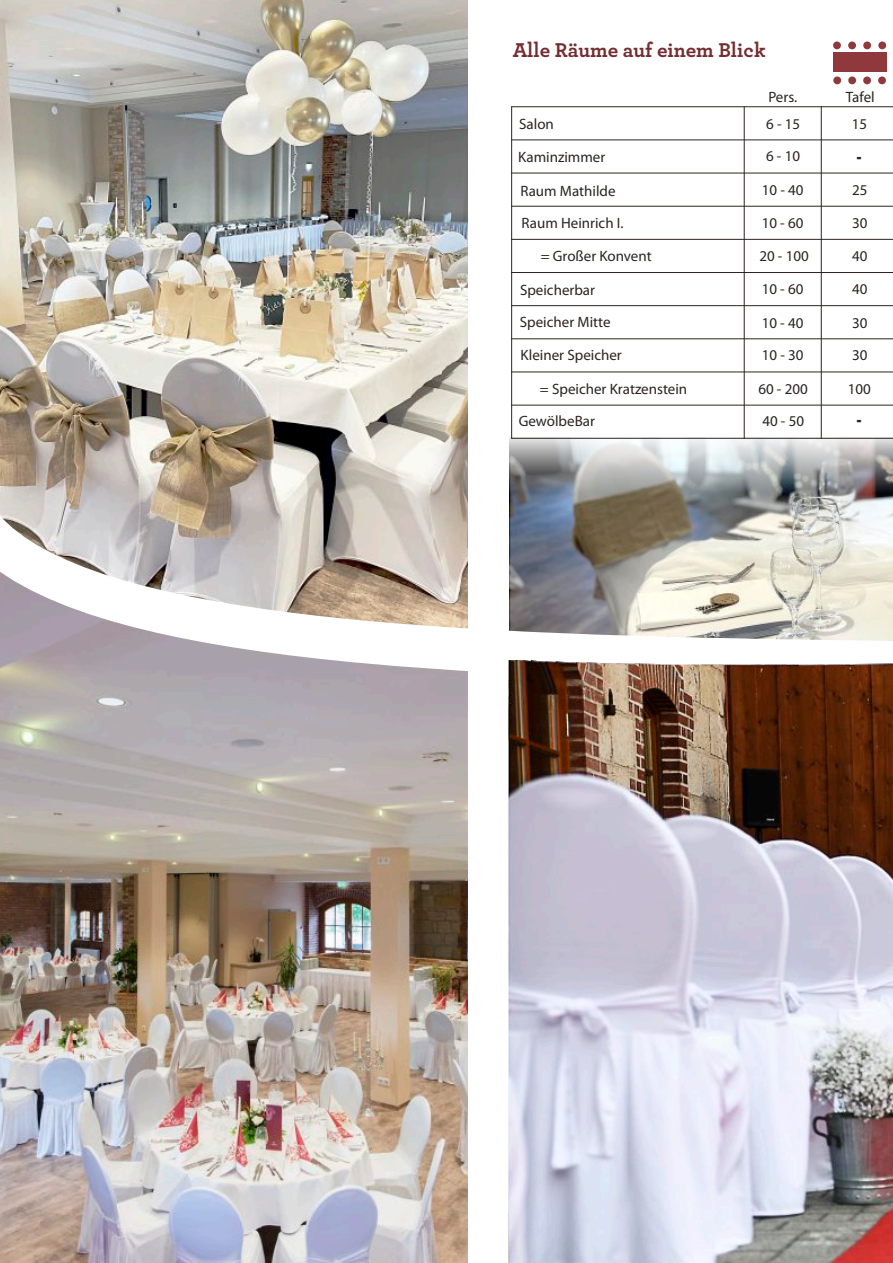
<style>
.page{position:relative;width:893px;height:1263px;background:#fff}
.page>*{position:absolute;margin:0;border:0;box-sizing:border-box;transform-origin:0 0}
.t1{font:700 21px "Archer";color:#742d31}
.t2{font:900 condensed 21px "Myriad Pro";color:#2b2420}
.t3{font:15px/32.8px "Myriad Pro";color:#2b2420}
</style>
<div class="page">
<img style="left:510px;top:437px;width:383px;height:32px">
<img style="left:0;top:0;width:468px;height:469px">
<div style="left:833px;top:41px;width:8px;height:8px;background:#90393d;border-radius:50%"></div>
<div style="left:848px;top:41px;width:8px;height:8px;background:#90393d;border-radius:50%"></div>
<div style="left:863px;top:41px;width:8px;height:8px;background:#90393d;border-radius:50%"></div>
<div style="left:878px;top:41px;width:8px;height:8px;background:#90393d;border-radius:50%"></div>
<div style="left:833px;top:77px;width:8px;height:7px;background:#90393d;border-radius:50%"></div>
<div style="left:848px;top:77px;width:8px;height:7px;background:#90393d;border-radius:50%"></div>
<div style="left:863px;top:77px;width:8px;height:7px;background:#90393d;border-radius:50%"></div>
<div style="left:878px;top:77px;width:8px;height:7px;background:#90393d;border-radius:50%"></div>
<div style="left:833px;top:53px;width:53px;height:19px;background:#90393d"></div>
<hr style="left:511px;top:106px;width:1px;height:333px;background:#2b2420">
<hr style="left:744px;top:106px;width:1px;height:333px;background:#2b2420">
<hr style="left:821px;top:106px;width:1px;height:333px;background:#2b2420">
<hr style="left:511px;top:438px;width:382px;height:1px;background:#2b2420">
<hr style="left:511px;top:405px;width:382px;height:1px;background:#2b2420">
<hr style="left:511px;top:371px;width:382px;height:1px;background:#2b2420">
<hr style="left:511px;top:338px;width:382px;height:1px;background:#2b2420">
<hr style="left:511px;top:305px;width:382px;height:1px;background:#2b2420">
<hr style="left:511px;top:272px;width:382px;height:1px;background:#2b2420">
<hr style="left:511px;top:239px;width:382px;height:1px;background:#2b2420">
<hr style="left:511px;top:206px;width:382px;height:1px;background:#2b2420">
<hr style="left:511px;top:173px;width:382px;height:1px;background:#2b2420">
<hr style="left:511px;top:139px;width:382px;height:1px;background:#2b2420">
<hr style="left:511px;top:106px;width:382px;height:1px;background:#2b2420">
<img style="left:0;top:809px;width:468px;height:454px">
<svg style="left:0;top:469px;width:893px;height:340px"></svg>
<img style="left:505px;top:660px;width:388px;height:603px">
<h1 class="t1" style="left:513px;top:41px;width:254px">Alle Räume auf einem Blick</h1>
<p class="t3" style="left:519px;top:109px;width:36px">Salon</p>
<p class="t3" style="left:766px;top:85px;width:36px;line-height:27px">Pers.<br>6 - 15</p>
<p class="t3" style="left:846px;top:85px;width:30px;line-height:26.8px;text-align:center">Tafel<br>15</p>
<p class="t3" style="left:518px;top:141px;width:89px">Kaminzimmer</p>
<p class="t3" style="left:766px;top:141px;width:36px">6 - 10</p>
<h1 class="t2" style="left:856px;top:149px;width:7px">-</h1>
<p class="t3" style="left:520px;top:175px;width:97px">Raum Mathilde</p>
<p class="t3" style="left:522px;top:208px;width:103px">Raum Heinrich I.</p>
<p class="t3" style="left:541px;top:241px;width:112px">= Großer Konvent</p>
<p class="t3" style="left:762px;top:175px;width:43px">10 - 40</p>
<p class="t3" style="left:759px;top:208px;width:51px">10 - 60<br>20 - 100</p>
<p class="t3" style="left:852px;top:175px;width:17px">25</p>
<p class="t3" style="left:852px;top:208px;width:17px">30<br>40</p>
<p class="t3" style="left:520px;top:274px;width:77px">Speicherbar</p>
<p class="t3" style="left:852px;top:274px;width:17px">40</p>
<p class="t3" style="left:520px;top:307px;width:92px">Speicher Mitte</p>
<p class="t3" style="left:852px;top:308px;width:17px">30</p>
<p class="t3" style="left:521px;top:340px;width:103px">Kleiner Speicher</p>
<p class="t3" style="left:852px;top:340px;width:17px">30</p>
<p class="t3" style="left:848px;top:374px;width:25px">100</p>
<p class="t3" style="left:762px;top:274px;width:43px">10 - 60</p>
<p class="t3" style="left:762px;top:308px;width:43px;line-height:32.4px">10 - 40<br>10 - 30</p>
<p class="t3" style="left:758px;top:374px;width:51px">60 - 200</p>
<p class="t3" style="left:540px;top:374px;width:149px">= Speicher Kratzenstein</p>
<p class="t3" style="left:519px;top:406px;width:78px">GewölbeBar</p>
<p class="t3" style="left:762px;top:406px;width:43px">40 - 50</p>
<h1 class="t2" style="left:856px;top:412px;width:7px">-</h1>
</div>
